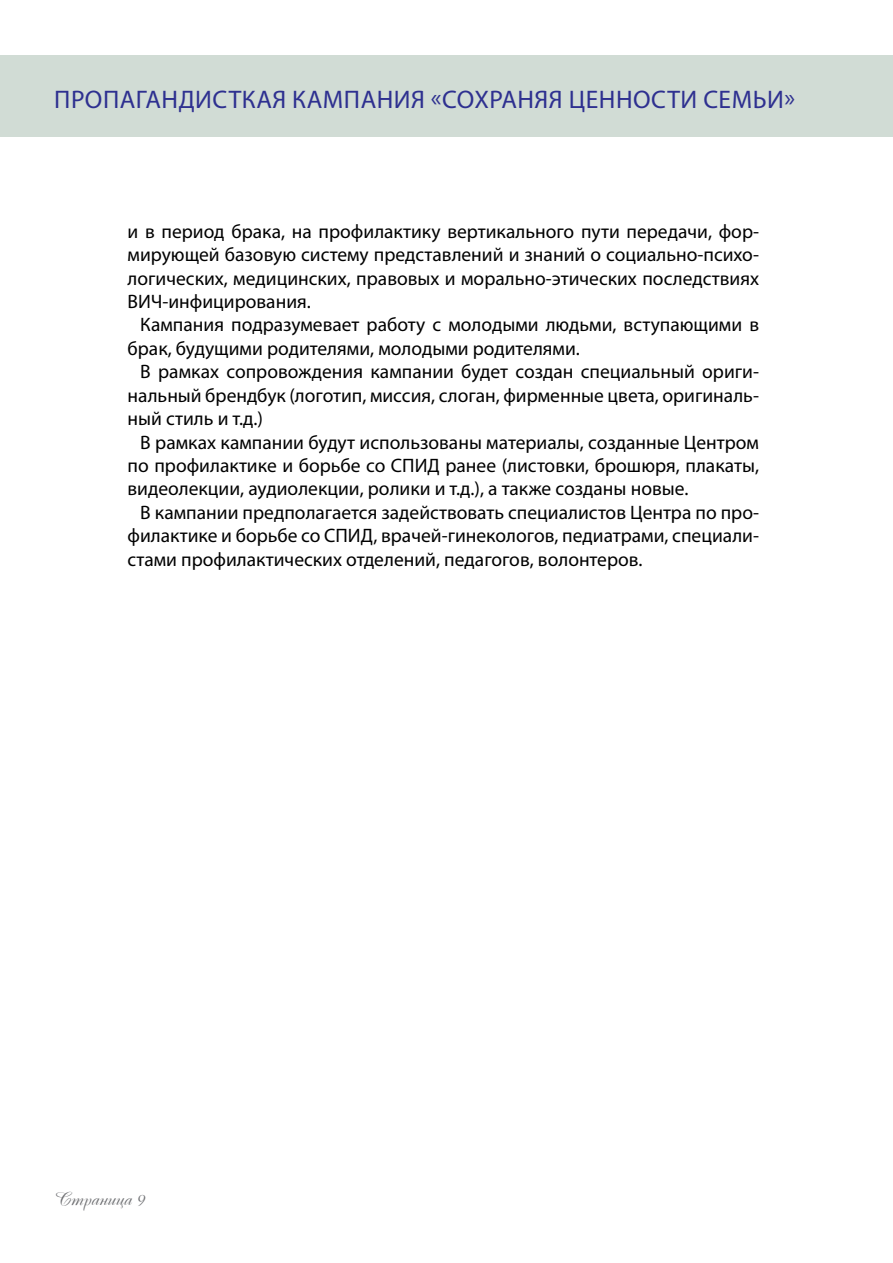
<style>
.page{position:relative;width:893px;height:1263px;background:#fff}
.page>*{position:absolute;margin:0;border:0;box-sizing:border-box;transform-origin:0 0}
.t1{font:25.5px "Myriad Pro";letter-spacing:.02em;color:#2e3090}
.t2{font:19.5px/23.4px "Myriad Pro";color:#000;text-align:justify}
.t3{font:18px "Cassandra";color:#6d6e71}
</style>
<div class="page">
<div style="left:0;top:55px;width:893px;height:82px;background:#d1dcd5"></div>
<h1 class="t1" style="left:54px;top:84px;width:742px">ПРОПАГАНДИСТКАЯ КАМПАНИЯ «СОХРАНЯЯ ЦЕННОСТИ СЕМЬИ»</h1>
<p class="t2" style="left:128px;top:219px;width:633px">и в период брака, на профилактику вертикального пути передачи, фор&shy;мирующей базовую систему представлений и знаний о социально-психо&shy;логических, медицинских, правовых и морально-этических последствиях ВИЧ-инфицирования.</p>
<p class="t2" style="left:128px;top:313px;width:633px;text-indent:13px">Кампания подразумевает работу с молодыми людьми, вступающими в брак, будущими родителями, молодыми родителями.</p>
<p class="t2" style="left:128px;top:360px;width:633px;text-indent:13px">В рамках сопровождения кампании будет создан специальный ориги&shy;нальный брендбук (логотип, миссия, слоган, фирменные цвета, оригиналь&shy;ный стиль и т.д.)</p>
<p class="t2" style="left:128px;top:430px;width:633px;text-indent:13px">В рамках кампании будут использованы материалы, созданные Центром по профилактике и борьбе со СПИД ранее (листовки, брошюря, плакаты, видеолекции, аудиолекции, ролики и т.д.), а также созданы новые.</p>
<p class="t2" style="left:128px;top:500px;width:633px;text-indent:13px">В кампании предполагается задействовать специалистов Центра по про&shy;филактике и борьбе со СПИД, врачей-гинекологов, педиатрами, специали&shy;стами профилактических отделений, педагогов, волонтеров.</p>
<p class="t3" style="left:54px;top:1188px;width:92px">Страница 9</p>
</div>
